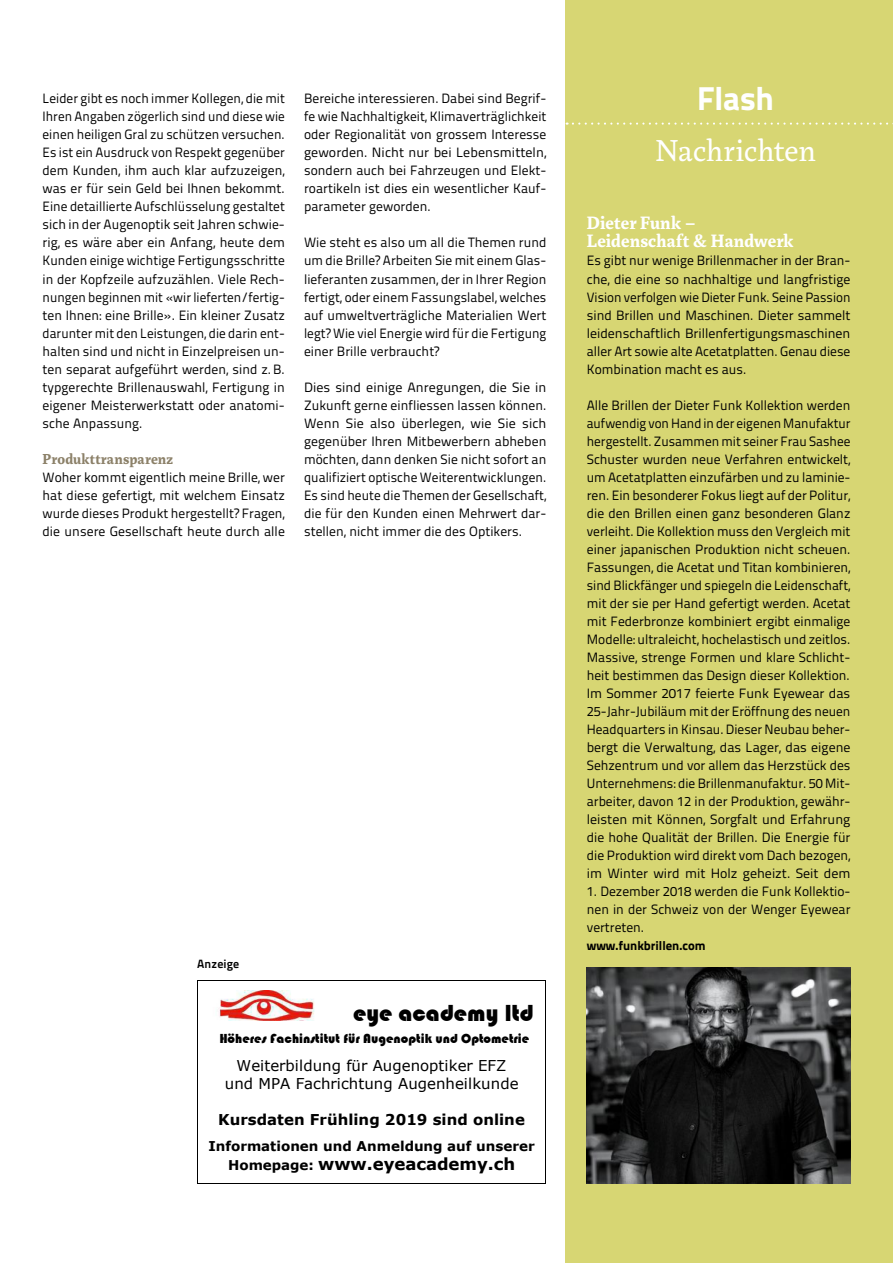
<style>
.page{position:relative;width:893px;height:1263px;background:#fff}
.page>*{position:absolute;margin:0;border:0;box-sizing:border-box;transform-origin:0 0}
.t1{font:33px "Marat Pro";letter-spacing:.005em;color:#fff}
.t2{font:33px "Titillium Text 25 L 999 wt";letter-spacing:-.015em;color:#fff}
.t3{font:24px "Bauhaus 93";color:#000}
.t4{font:700 19.5px/18px "Marat Pro";letter-spacing:.01em;color:#fff}
.t5{font:700 16.5px "Verdana";color:#000}
.t6{font:700 15.75px "Marat Pro";letter-spacing:.015em;color:#8c8169}
.t7{font:15px/18.1px "Verdana";letter-spacing:.005em;color:#000;text-align:center}
.t8{font:700 15px "Verdana";color:#000}
.t9{font:13.5px/18px "Titillium Text 25 L 400 wt";letter-spacing:.005em;color:#000;text-align:justify}
.t10{font:13.5px "Bauhaus 93";color:#000}
.t11{font:700 13.5px "Verdana";color:#000}
.t12{font:12.75px "Titillium Text 25 L 999 wt";color:#000}
.t13{font:12px "Titillium Text 25 L 800 wt";letter-spacing:.01em;color:#000}
.s1{font-size:13.5px}
</style>
<div class="page">
<div style="left:566px;top:0;width:327px;height:1263px;background:#d7d673"></div>
<svg style="left:567px;top:123px;width:326px;height:2px"></svg>
<img style="left:587px;top:967px;width:263px;height:216px">
<hr style="left:198px;top:980px;width:347px;height:1px;background:#000">
<hr style="left:197px;top:981px;width:1px;height:66px;background:#000">
<hr style="left:545px;top:981px;width:1px;height:66px;background:#000">
<hr style="left:197px;top:1047px;width:1px;height:54px;background:#000">
<hr style="left:545px;top:1047px;width:1px;height:54px;background:#000">
<hr style="left:197px;top:1101px;width:1px;height:36px;background:#000">
<hr style="left:545px;top:1101px;width:1px;height:36px;background:#000">
<hr style="left:197px;top:1137px;width:1px;height:46px;background:#000">
<hr style="left:198px;top:1183px;width:347px;height:1px;background:#000">
<hr style="left:545px;top:1137px;width:1px;height:46px;background:#000">
<img style="left:219px;top:990px;width:96px;height:31px">
<p class="t9" style="left:43px;top:89px;width:244px">Leider gibt es noch immer Kollegen, die mit Ihren Angaben zögerlich sind und diese wie einen heiligen Gral zu schützen versuchen.<br>Es ist ein Ausdruck von Respekt gegenüber dem Kunden, ihm auch klar aufzuzeigen, was er für sein Geld bei Ihnen bekommt.<br>Eine detaillierte Aufschlüsselung gestaltet sich in der Augenoptik seit Jahren schwie&shy;rig, es wäre aber ein Anfang, heute dem Kunden einige wichtige Fertigungsschritte in der Kopfzeile aufzuzählen. Viele Rech&shy;nungen beginnen mit «wir lieferten/fertig&shy;ten Ihnen: eine Brille». Ein kleiner Zusatz darunter mit den Leistungen, die darin ent&shy;halten sind und nicht in Einzelpreisen un&shy;ten separat aufgeführt werden, sind z.B. typgerechte Brillenauswahl, Fertigung in eigener Meisterwerkstatt oder anatomi&shy;sche Anpassung.</p>
<p class="t6" style="left:43px;top:449px;width:132px">Produkttransparenz</p>
<p class="t9" style="left:43px;top:467px;width:244px">Woher kommt eigentlich meine Brille, wer hat diese gefertigt, mit welchem Einsatz wurde dieses Produkt hergestellt? Fragen, die unsere Gesellschaft heute durch alle</p>
<p class="t9" style="left:304px;top:89px;width:244px">Bereiche interessieren. Dabei sind Begrif&shy;fe wie Nachhaltigkeit, Klimaverträglichkeit oder Regionalität von grossem Interesse geworden. Nicht nur bei Lebensmitteln, sondern auch bei Fahrzeugen und Elekt&shy;roartikeln ist dies ein wesentlicher Kauf&shy;parameter geworden.</p>
<p class="t9" style="left:304px;top:233px;width:244px">Wie steht es also um all die Themen rund um die Brille? Arbeiten Sie mit einem Glas&shy;lieferanten zusammen, der in Ihrer Region fertigt, oder einem Fassungslabel, welches auf umweltverträgliche Materialien Wert legt? Wie viel Energie wird für die Fertigung einer Brille verbraucht?</p>
<p class="t9" style="left:304px;top:377px;width:244px">Dies sind einige Anregungen, die Sie in Zukunft gerne einfliessen lassen können.<br>Wenn Sie also überlegen, wie Sie sich gegenüber Ihren Mitbewerbern abheben möchten, dann denken Sie nicht sofort an qualifiziert optische Weiterentwicklungen.<br>Es sind heute die Themen der Gesellschaft, die für den Kunden einen Mehrwert dar&shy;stellen, nicht immer die des Optikers.</p>
<p class="t13" style="left:197px;top:954px;width:44px">Anzeige</p>
<h2 class="t3" style="left:353px;top:1000px;width:182px">eye academy ltd</h2>
<p class="t10" style="left:219px;top:1031px;width:312px">Höheres Fachinstitut für Augenoptik und Optometrie</p>
<p class="t7" style="left:225px;top:1056px;width:295px">Weiterbildung für Augenoptiker EFZ und MPA Fachrichtung Augenheilkunde</p>
<p class="t8" style="left:218px;top:1109px;width:308px">Kursdaten Frühling 2019 sind online</p>
<p class="t11" style="left:209px;top:1137px;width:328px">Informationen und Anmeldung auf unserer</p>
<p class="t5" style="left:228px;top:1152px;width:289px"><span class="s1">Homepage:</span> www.eyeacademy.ch</p>
<h1 class="t2" style="left:697px;top:72px;width:78px">Flash</h1>
<h1 class="t1" style="left:655px;top:132px;width:162px">Nachrichten</h1>
<h3 class="t4" style="left:587px;top:214px;width:208px">Dieter Funk –<br>Leidenschaft &amp; Handwerk</h3>
<p class="t9" style="left:587px;top:251px;width:265px">Es gibt nur wenige Brillenmacher in der Bran&shy;che, die eine so nachhaltige und langfristige Vision verfolgen wie Dieter Funk. Seine Passion sind Brillen und Maschinen. Dieter sammelt leidenschaftlich Brillenfertigungsmaschinen aller Art sowie alte Acetatplatten. Genau diese Kombination macht es aus.</p>
<p class="t9" style="left:587px;top:395px;width:265px">Alle Brillen der Dieter Funk Kollektion werden aufwendig von Hand in der eigenen Manufaktur hergestellt. Zusammen mit seiner Frau Sashee Schuster wurden neue Verfahren entwickelt, um Acetatplatten einzufärben und zu laminie&shy;ren. Ein besonderer Fokus liegt auf der Politur, die den Brillen einen ganz besonderen Glanz verleiht. Die Kollektion muss den Vergleich mit einer japanischen Produktion nicht scheuen.<br>Fassungen, die Acetat und Titan kombinieren, sind Blickfänger und spiegeln die Leidenschaft, mit der sie per Hand gefertigt werden. Acetat mit Federbronze kombiniert ergibt einmalige Modelle: ultraleicht, hochelastisch und zeitlos.<br>Massive, strenge Formen und klare Schlicht&shy;heit bestimmen das Design dieser Kollektion.<br>Im Sommer 2017 feierte Funk Eyewear das 25-Jahr-Jubiläum mit der Eröffnung des neuen Headquarters in Kinsau. Dieser Neubau beher&shy;bergt die Verwaltung, das Lager, das eigene Sehzentrum und vor allem das Herzstück des Unternehmens: die Brillenmanufaktur. 50 Mit&shy;arbeiter, davon 12 in der Produktion, gewähr&shy;leisten mit Können, Sorgfalt und Erfahrung die hohe Qualität der Brillen. Die Energie für die Produktion wird direkt vom Dach bezogen, im Winter wird mit Holz geheizt. Seit dem</p>
<p class="t9" style="left:587px;top:881px;width:265px">1. Dezember 2018 werden die Funk Kollektio&shy;nen in der Schweiz von der Wenger Eyewear vertreten.</p>
<p class="t12" style="left:587px;top:935px;width:120px">www.funkbrillen.com</p>
</div>
